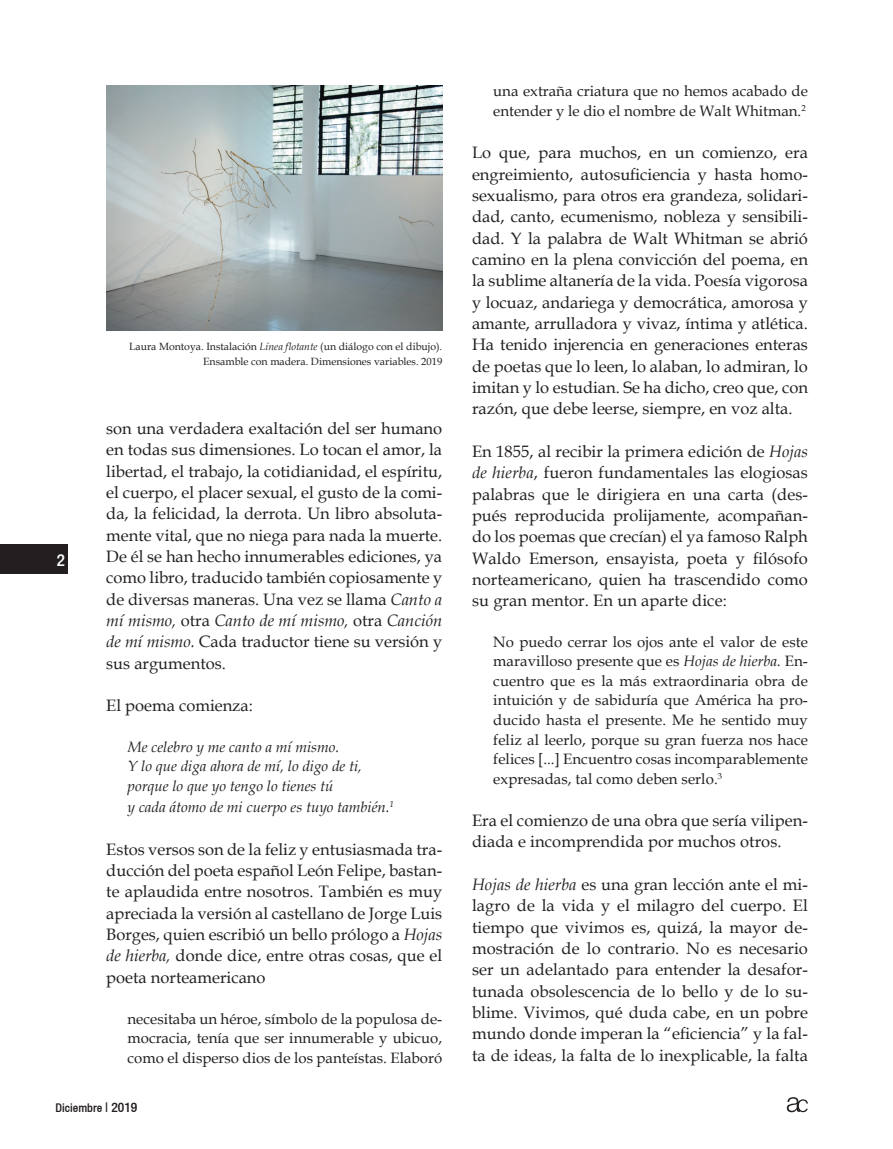
<style>
.page{position:relative;width:893px;height:1149px;background:#fff}
.page>*{position:absolute;margin:0;border:0;box-sizing:border-box;transform-origin:0 0}
.t1{font:500 condensed 16.95px "Helvetica 67";color:#fff}
.t2{font:16.5px/21.3px "Book Antiqua";letter-spacing:.005em;color:#231f20;text-align:justify}
.t3{font:15px/19.5px "Book Antiqua";color:#231f20;text-align:justify}
.t4{font:italic 15px/19.5px "Book Antiqua";color:#231f20}
.t5{font:500 condensed 12px "Helvetica 67";color:#231f20}
.t6{font:10.5px/15px "Book Antiqua";color:#231f20;text-align:right}
.s1{font-style:italic}
.s2{font-size:13.5px}
</style>
<div class="page">
<div style="left:0;top:544px;width:68px;height:29px;background:#231f20"></div>
<svg style="left:787px;top:1097px;width:21px;height:14px"></svg>
<img style="left:106px;top:85px;width:336px;height:246px">
<p class="t1" style="left:57px;top:549px;width:10px">2</p>
<p class="t6" style="left:129px;top:339px;width:315px">Laura Montoya. Instalación <span class="s1">Línea flotante</span> (un diálogo con el dibujo).<br>Ensamble con madera. Dimensiones variables. 2019</p>
<p class="t2" style="left:106px;top:417px;width:337px">son una verdadera exaltación del ser humano en todas sus dimensiones. Lo tocan el amor, la libertad, el trabajo, la cotidianidad, el espíritu, el cuerpo, el placer sexual, el gusto de la comi&shy;da, la felicidad, la derrota. Un libro absoluta&shy;mente vital, que no niega para nada la muerte.<br>De él se han hecho innumerables ediciones, ya como libro, traducido también copiosamente y de diversas maneras. Una vez se llama <span class="s1">Canto a mí mismo,</span> otra <span class="s1">Canto de mí mismo,</span> otra <span class="s1">Canción de mí mismo.</span> Cada traductor tiene su versión y sus argumentos.</p>
<p class="t2" style="left:106px;top:694px;width:148px">El poema comienza:</p>
<p class="t4" style="left:128px;top:736px;width:236px">Me celebro y me canto a mí mismo.<br>Y lo que diga ahora de mí, lo digo de ti, porque lo que yo tengo lo tienes tú</p>
<p class="t4" style="left:128px;top:796px;width:268px">y cada átomo de mi cuerpo es tuyo también.<sup>1</sup></p>
<p class="t2" style="left:106px;top:837px;width:337px">Estos versos son de la feliz y entusiasmada tra&shy;ducción del poeta español León Felipe, bastan&shy;te aplaudida entre nosotros. También es muy apreciada la versión al castellano de Jorge Luis Borges, quien escribió un bello prólogo a <span class="s1">Hojas de hierba,</span> donde dice, entre otras cosas, que el poeta norteamericano</p>
<p class="t3" style="left:128px;top:1008px;width:316px">necesitaba un héroe, símbolo de la populosa de&shy;mocracia, tenía que ser innumerable y ubicuo, como el disperso dios de los panteístas. Elaboró</p>
<p class="t5" style="left:55px;top:1100px;width:83px">Diciembre <span class="s2">| 2019</span></p>
<p class="t3" style="left:493px;top:81px;width:316px">una extraña criatura que no hemos acabado de entender y le dio el nombre de Walt Whitman.<sup>2</sup></p>
<p class="t2" style="left:472px;top:142px;width:337px">Lo que, para muchos, en un comienzo, era engreimiento, autosuficiencia y hasta homo&shy;sexualismo, para otros era grandeza, solidari&shy;dad, canto, ecumenismo, nobleza y sensibili&shy;dad. Y la palabra de Walt Whitman se abrió camino en la plena convicción del poema, en la sublime altanería de la vida. Poesía vigorosa y locuaz, andariega y democrática, amorosa y amante, arrulladora y vivaz, íntima y atlética.<br>Ha tenido injerencia en generaciones enteras de poetas que lo leen, lo alaban, lo admiran, lo imitan y lo estudian. Se ha dicho, creo que, con razón, que debe leerse, siempre, en voz alta.</p>
<p class="t2" style="left:472px;top:440px;width:337px">En 1855, al recibir la primera edición de <span class="s1">Hojas de hierba</span>, fueron fundamentales las elogiosas palabras que le dirigiera en una carta (des&shy;pués reproducida prolijamente, acompañan&shy;do los poemas que crecían) el ya famoso Ralph Waldo Emerson, ensayista, poeta y filósofo norteamericano, quien ha trascendido como su gran mentor. En un aparte dice:</p>
<p class="t3" style="left:493px;top:631px;width:316px">No puedo cerrar los ojos ante el valor de este maravilloso presente que es <span class="s1">Hojas de hierba.</span> En&shy;cuentro que es la más extraordinaria obra de intuición y de sabiduría que América ha pro&shy;ducido hasta el presente. Me he sentido muy feliz al leerlo, porque su gran fuerza nos hace felices [...] Encuentro cosas incomparablemente expresadas, tal como deben serlo.<sup>3</sup></p>
<p class="t2" style="left:472px;top:809px;width:337px">Era el comienzo de una obra que sería vilipen&shy;diada e incomprendida por muchos otros.</p>
<p class="t2" style="left:472px;top:873px;width:337px"><span class="s1">Hojas de hierba</span> es una gran lección ante el mi&shy;lagro de la vida y el milagro del cuerpo. El tiempo que vivimos es, quizá, la mayor de&shy;mostración de lo contrario. No es necesario ser un adelantado para entender la desafor&shy;tunada obsolescencia de lo bello y de lo su&shy;blime. Vivimos, qué duda cabe, en un pobre mundo donde imperan la “eficiencia” y la fal&shy;ta de ideas, la falta de lo inexplicable, la falta</p>
</div>
